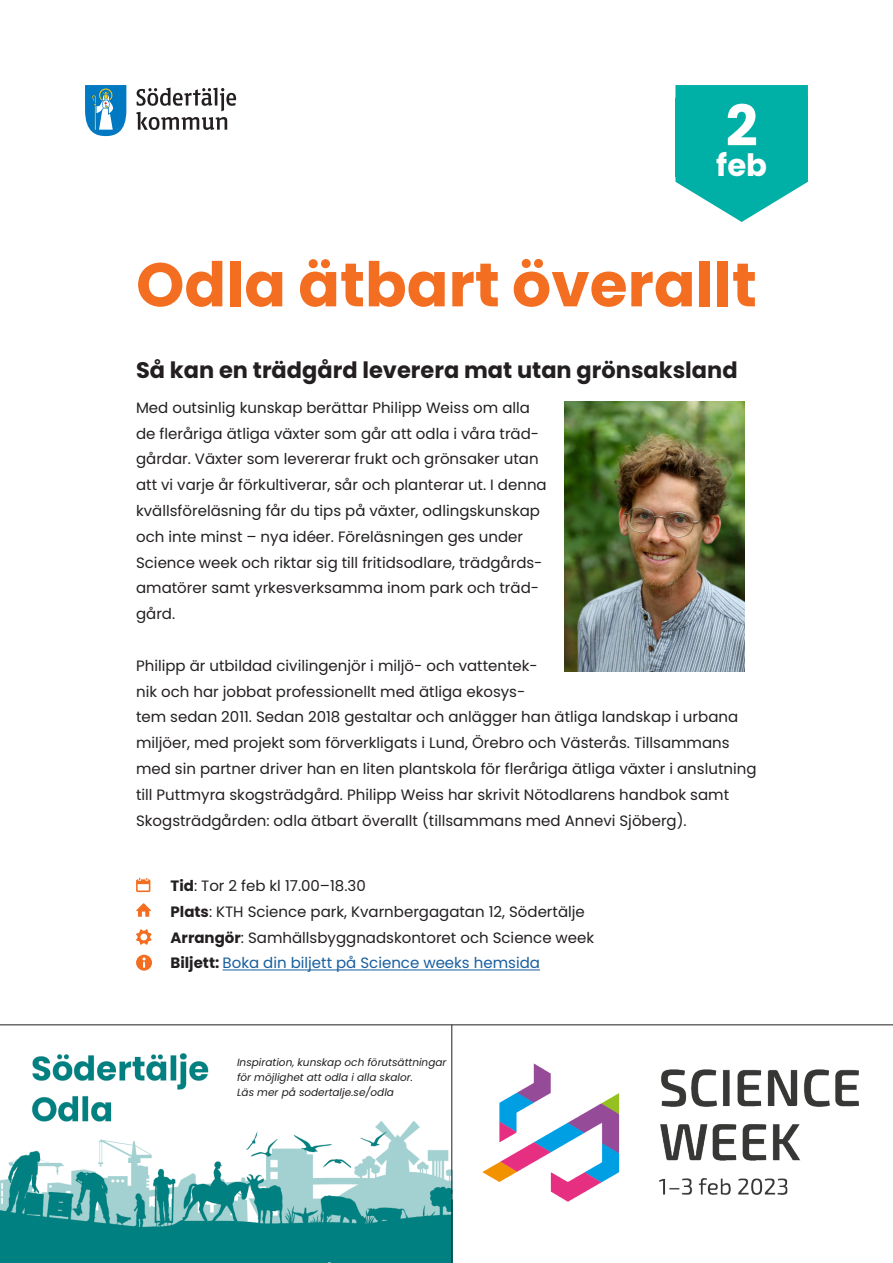
<style>
.page{position:relative;width:893px;height:1263px;background:#fff}
.page>*{position:absolute;margin:0;border:0;box-sizing:border-box;transform-origin:0 0}
.t1{font:700 61.5px "Poppins Latin";color:#f36e21}
.t2{font:700 56.4px "Poppins Latin";color:#fff}
.t3{font:700 30.75px "Poppins Latin";color:#fff}
.t4{font:700 22.5px "Poppins Latin";color:#231f20}
.t5{font:15px/25.8px "Poppins Latin";color:#231f20}
.t6{font:15px "Poppins Latin";color:#175d9e}
.t7{font:italic 10.5px/15px "Poppins Latin";color:#231f20}
.s1{font-weight:700}
.s2{font-weight:700;color:#231f20}
</style>
<div class="page">
<svg style="left:136px;top:88px;width:100px;height:42px"></svg>
<svg style="left:85px;top:85px;width:41px;height:51px"></svg>
<svg style="left:675px;top:85px;width:133px;height:137px"></svg>
<div style="left:675px;top:98px;width:133px;height:78px;background:#00afa5"></div>
<hr style="left:223px;top:969px;width:317px;height:1px;background:#175d9e">
<svg style="left:136px;top:878px;width:14px;height:14px"></svg>
<svg style="left:136px;top:929px;width:16px;height:16px"></svg>
<svg style="left:136px;top:903px;width:15px;height:14px"></svg>
<img style="left:0;top:1025px;width:452px;height:238px">
<svg style="left:136px;top:955px;width:16px;height:16px"></svg>
<img style="left:564px;top:402px;width:180px;height:270px">
<img style="left:483px;top:1063px;width:375px;height:139px">
<hr style="left:452px;top:1025px;width:1px;height:238px;background:#231f20">
<hr style="left:0;top:1024px;width:893px;height:1px;background:#231f20">
<p class="t2" style="left:726px;top:89px;width:34px">2</p>
<p class="t3" style="left:716px;top:145px;width:52px">feb</p>
<p class="t1" style="left:136px;top:244px;width:622px">Odla ätbart överallt</p>
<p class="t4" style="left:136px;top:356px;width:603px">Så kan en trädgård leverera mat utan grönsaksland</p>
<p class="t5" style="left:136px;top:395px;width:412px">Med outsinlig kunskap berättar Philipp Weiss om alla de fleråriga ätliga växter som går att odla i våra träd&shy;gårdar. Växter som levererar frukt och grönsaker utan att vi varje år förkultiverar, sår och planterar ut. I denna kvällsföreläsning får du tips på växter, odlingskunskap och inte minst – nya idéer. Föreläsningen ges under Science week och riktar sig till fritidsodlare, trädgårds&shy;amatörer samt yrkesverksamma inom park och träd&shy;gård.</p>
<p class="t5" style="left:136px;top:653px;width:622px">Philipp är utbildad civilingenjör i miljö- och vattentek-<br>nik och har jobbat professionellt med ätliga ekosys-<br>tem sedan 2011. Sedan 2018 gestaltar och anlägger han ätliga landskap i urbana miljöer, med projekt som förverkligats i Lund, Örebro och Västerås. Tillsammans med sin partner driver han en liten plantskola för fleråriga ätliga växter i anslutning till Puttmyra skogsträdgård. Philipp Weiss har skrivit Nötodlarens handbok samt Skogsträdgården: odla ätbart överallt (tillsammans med Annevi Sjöberg).</p>
<p class="t5" style="left:171px;top:873px;width:197px"><span class="s1">Tid</span>: Tor 2 feb kl 17.00–18.30</p>
<p class="t5" style="left:171px;top:899px;width:416px"><span class="s1">Plats</span>: KTH Science park, Kvarnbergagatan 12, Södertälje</p>
<p class="t5" style="left:171px;top:924px;width:425px"><span class="s1">Arrangör</span>: Samhällsbyggnadskontoret och Science week</p>
<p class="t6" style="left:171px;top:954px;width:371px"><span class="s2">Biljett:</span> Boka din biljett på Science weeks hemsida</p>
<p class="t7" style="left:237px;top:1054px;width:211px">Inspiration, kunskap och förutsättningar för möjlighet att odla i alla skalor.</p>
<p class="t7" style="left:237px;top:1084px;width:158px">Läs mer på sodertalje.se/odla</p>
</div>
